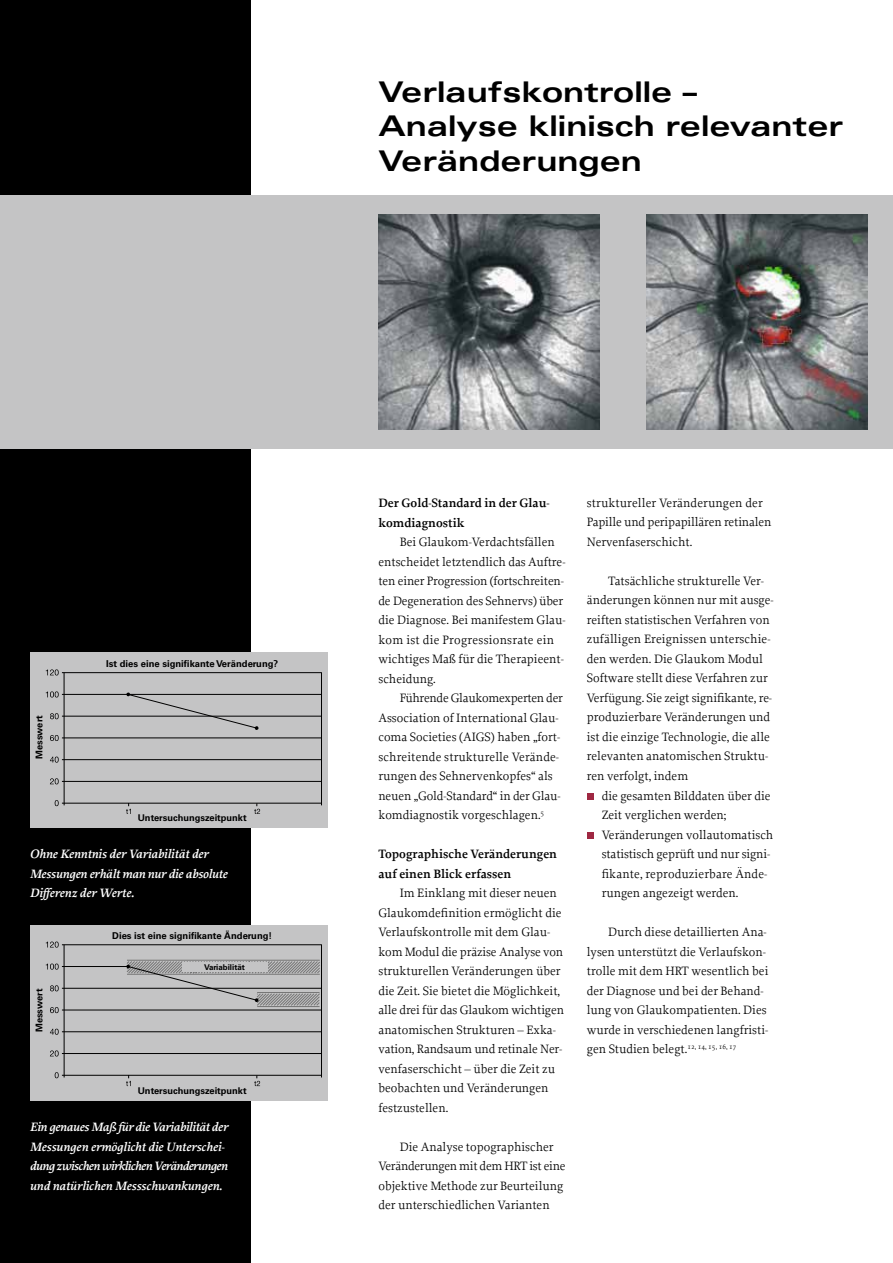
<style>
.page{position:relative;width:893px;height:1263px;background:#fff}
.page>*{position:absolute;margin:0;border:0;box-sizing:border-box;transform-origin:0 0}
.t1{font:700 expanded 28.5px/34.5px "Univers LT";color:#000}
.t2{font:12.75px/19.5px "Proforma";color:#000}
.t3{font:italic 600 12.75px/19.5px "Proforma";letter-spacing:-.01em;color:#fff}
.t4{font:600 12.75px/19.5px "Proforma";color:#000}
.t5{font:700 9.45px "Univers LT";color:#000}
.t6{font:700 9.3px "Univers LT";color:#000}
.t7{font:700 7.95px "Univers LT";color:#000}
</style>
<div class="page">
<div style="left:0;top:0;width:251px;height:1263px;background:#000"></div>
<div style="left:0;top:196px;width:893px;height:253px;background:#c4c4c5"></div>
<img style="left:378px;top:215px;width:222px;height:214px">
<img style="left:646px;top:215px;width:221px;height:214px">
<div style="left:587px;top:793px;width:7px;height:7px;background:#9f2842"></div>
<div style="left:587px;top:832px;width:7px;height:6px;background:#9f2842"></div>
<div style="left:30px;top:653px;width:297px;height:175px;background:#c4c4c5"></div>
<hr style="left:62px;top:803px;width:259px;height:1px;background:#000">
<hr style="left:62px;top:694px;width:259px;height:1px;background:#000">
<hr style="left:62px;top:716px;width:259px;height:1px;background:#000">
<hr style="left:62px;top:738px;width:259px;height:1px;background:#000">
<hr style="left:62px;top:759px;width:259px;height:1px;background:#000">
<hr style="left:62px;top:781px;width:259px;height:1px;background:#000">
<hr style="left:62px;top:672px;width:259px;height:1px;background:#000">
<hr style="left:64px;top:673px;width:1px;height:132px;background:#000">
<hr style="left:321px;top:672px;width:1px;height:133px;background:#000">
<svg style="left:126px;top:692px;width:133px;height:38px;background:#b4b4b4"></svg>
<svg style="left:126px;top:803px;width:5px;height:11px"></svg>
<svg style="left:254px;top:803px;width:6px;height:11px"></svg>
<svg style="left:50px;top:778px;width:9px;height:6px"></svg>
<svg style="left:50px;top:757px;width:9px;height:6px"></svg>
<svg style="left:50px;top:735px;width:9px;height:6px"></svg>
<svg style="left:50px;top:713px;width:9px;height:6px"></svg>
<svg style="left:46px;top:691px;width:13px;height:6px"></svg>
<svg style="left:46px;top:669px;width:13px;height:6px"></svg>
<svg style="left:55px;top:800px;width:4px;height:6px"></svg>
<div style="left:30px;top:925px;width:297px;height:175px;background:#c4c4c5"></div>
<hr style="left:62px;top:1075px;width:259px;height:1px;background:#000">
<hr style="left:64px;top:966px;width:63px;height:1px;background:#000">
<hr style="left:62px;top:988px;width:259px;height:1px;background:#000">
<hr style="left:62px;top:1010px;width:259px;height:1px;background:#000">
<hr style="left:62px;top:1031px;width:259px;height:1px;background:#000">
<hr style="left:62px;top:1053px;width:259px;height:1px;background:#000">
<hr style="left:62px;top:944px;width:259px;height:1px;background:#000">
<hr style="left:64px;top:945px;width:1px;height:132px;background:#000">
<hr style="left:321px;top:944px;width:1px;height:133px;background:#000">
<svg style="left:50px;top:1050px;width:9px;height:6px"></svg>
<svg style="left:50px;top:1029px;width:9px;height:6px"></svg>
<svg style="left:50px;top:1007px;width:9px;height:6px"></svg>
<svg style="left:50px;top:985px;width:9px;height:6px"></svg>
<svg style="left:46px;top:963px;width:18px;height:6px"></svg>
<svg style="left:46px;top:941px;width:13px;height:6px"></svg>
<svg style="left:55px;top:1072px;width:4px;height:6px"></svg>
<svg style="left:126px;top:1075px;width:5px;height:11px"></svg>
<svg style="left:254px;top:1075px;width:6px;height:11px"></svg>
<svg style="left:126px;top:959px;width:195px;height:48px"></svg>
<div style="left:182px;top:963px;width:85px;height:9px;background:#c4c4c5"></div>
<h1 class="t1" style="left:378px;top:74px;width:466px">Verlaufskontrolle –<br>Analyse klinisch relevanter<br>Veränderungen</h1>
<p class="t6" style="left:34px;top:759px;width:45px;rotate:-90deg">Messwert</p>
<p class="t5" style="left:106px;top:658px;width:174px">Ist dies eine signifikante Veränderung?</p>
<p class="t6" style="left:138px;top:812px;width:110px">Untersuchungszeitpunkt</p>
<p class="t3" style="left:30px;top:844px;width:199px">Ohne Kenntnis der Variabilität der<br>Messungen erhält man nur die absolute<br>Differenz der Werte.</p>
<p class="t5" style="left:112px;top:930px;width:161px">Dies ist eine signifikante Änderung!</p>
<p class="t6" style="left:34px;top:1032px;width:45px;rotate:-90deg">Messwert</p>
<p class="t7" style="left:204px;top:963px;width:42px">Variabilität</p>
<p class="t6" style="left:138px;top:1085px;width:110px">Untersuchungszeitpunkt</p>
<p class="t3" style="left:30px;top:1117px;width:200px">Ein genaues Maß für die Variabilität der Messungen ermöglicht die Unterschei&shy;dung zwischen wirklichen Veränderungen und natürlichen Messschwankungen.</p>
<p class="t4" style="left:378px;top:493px;width:173px">Der Gold-Standard in der Glau&shy;komdiagnostik</p>
<p class="t2" style="left:378px;top:532px;width:189px;text-indent:21px">Bei Glaukom-Verdachtsfällen entscheidet letztendlich das Auftre&shy;ten einer Progression (fortschreiten&shy;de Degeneration des Sehnervs) über die Diagnose. Bei manifestem Glau&shy;kom ist die Progressionsrate ein wichtiges Maß für die Therapieent&shy;scheidung.</p>
<p class="t2" style="left:378px;top:688px;width:186px;text-indent:21px">Führende Glaukomexperten der Association of International Glau&shy;coma Societies (AIGS) haben „fort&shy;schreitende strukturelle Verände&shy;rungen des Sehnervenkopfes“ als neuen „Gold-Standard“ in der Glau&shy;komdiagnostik vorgeschlagen.<sup>5</sup></p>
<p class="t4" style="left:378px;top:844px;width:180px">Topographische Veränderungen auf einen Blick erfassen</p>
<p class="t2" style="left:378px;top:883px;width:187px;text-indent:21px">Im Einklang mit dieser neuen<br>Glaukomdefinition ermöglicht die<br>Verlaufskontrolle mit dem Glau&shy;kom Modul die präzise Analyse von strukturellen Veränderungen über die Zeit. Sie bietet die Möglichkeit, alle drei für das Glaukom wichtigen anatomischen Strukturen – Exka&shy;vation, Randsaum und retinale Ner&shy;venfaserschicht – über die Zeit zu beobachten und Veränderungen festzustellen.</p>
<p class="t2" style="left:378px;top:1136px;width:189px;text-indent:21px">Die Analyse topographischer Veränderungen mit dem HRT ist eine objektive Methode zur Beurteilung der unterschiedlichen Varianten</p>
<p class="t2" style="left:587px;top:493px;width:186px">struktureller Veränderungen der<br>Papille und peripapillären retinalen<br>Nervenfaserschicht.</p>
<p class="t2" style="left:587px;top:571px;width:188px;text-indent:21px">Tatsächliche strukturelle Ver&shy;änderungen können nur mit ausge&shy;reiften statistischen Verfahren von zufälligen Ereignissen unterschie&shy;den werden. Die Glaukom Modul Software stellt diese Verfahren zur Verfügung. Sie zeigt signifikante, re&shy;produzierbare Veränderungen und ist die einzige Technologie, die alle relevanten anatomischen Struktu&shy;ren verfolgt, indem</p>
<p class="t2" style="left:602px;top:785px;width:173px">die gesamten Bilddaten über die<br>Zeit verglichen werden;<br>Veränderungen vollautomatisch statistisch geprüft und nur signi&shy;fikante, reproduzierbare Ände&shy;rungen angezeigt werden.</p>
<p class="t2" style="left:587px;top:922px;width:183px;text-indent:21px">Durch diese detaillierten Ana&shy;lysen unterstützt die Verlaufskon&shy;trolle mit dem HRT wesentlich bei der Diagnose und bei der Behand&shy;lung von Glaukompatienten. Dies wurde in verschiedenen langfristi&shy;gen Studien belegt.<sup>12,</sup> <sup>14,</sup> <sup>15,</sup> <sup>16,</sup> <sup>17</sup></p>
</div>
